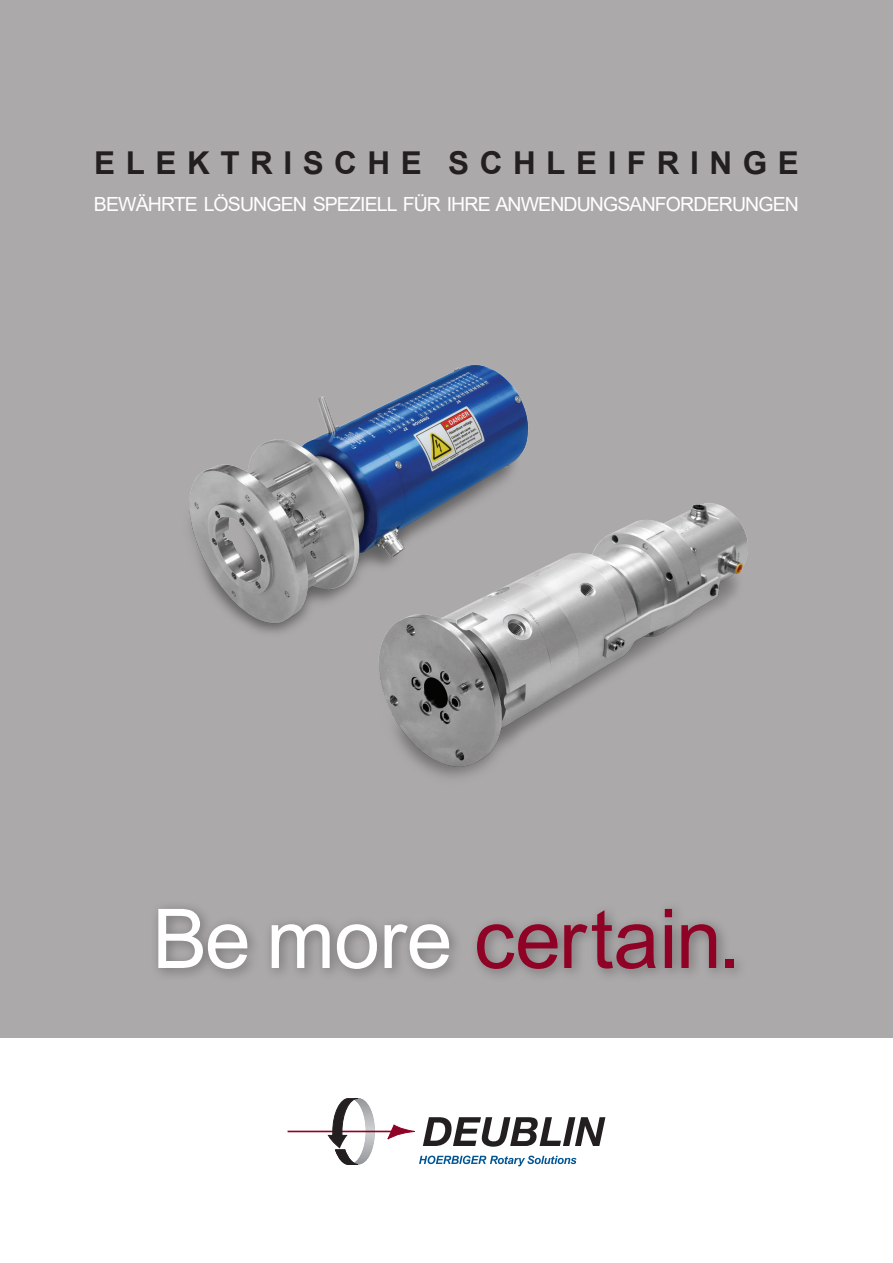
<style>
.page{position:relative;width:893px;height:1263px;background:#fff}
.page>*{position:absolute;margin:0;border:0;box-sizing:border-box;transform-origin:0 0}
.t1{font:82.5px "Arial";letter-spacing:-.005em;color:#900126}
.t2{font:700 31.5px "Arial";letter-spacing:.335em;color:#231f20}
.t3{font:19.5px "Arial";letter-spacing:-.045em;color:#fff}
.s1{color:#fff}
</style>
<div class="page">
<div style="left:0;top:0;width:893px;height:1037px;background:#aca9ab"></div>
<svg style="left:288px;top:1098px;width:317px;height:68px"></svg>
<img style="left:379px;top:503px;width:369px;height:274px">
<img style="left:189px;top:365px;width:357px;height:274px">
<div style="left:150px;top:900px;width:597px;height:82px;background:#231f20;opacity:.4"></div>
<h2 class="t2" style="left:94px;top:141px;width:706px">ELEKTRISCHE SCHLEIFRINGE</h2>
<p class="t3" style="left:94px;top:191px;width:706px">BEWÄHRTE LÖSUNGEN SPEZIELL FÜR IHRE ANWENDUNGSANFORDERUNGEN</p>
<h1 class="t1" style="left:152px;top:882px;width:590px"><span class="s1">Be more</span> certain.</h1>
</div>
